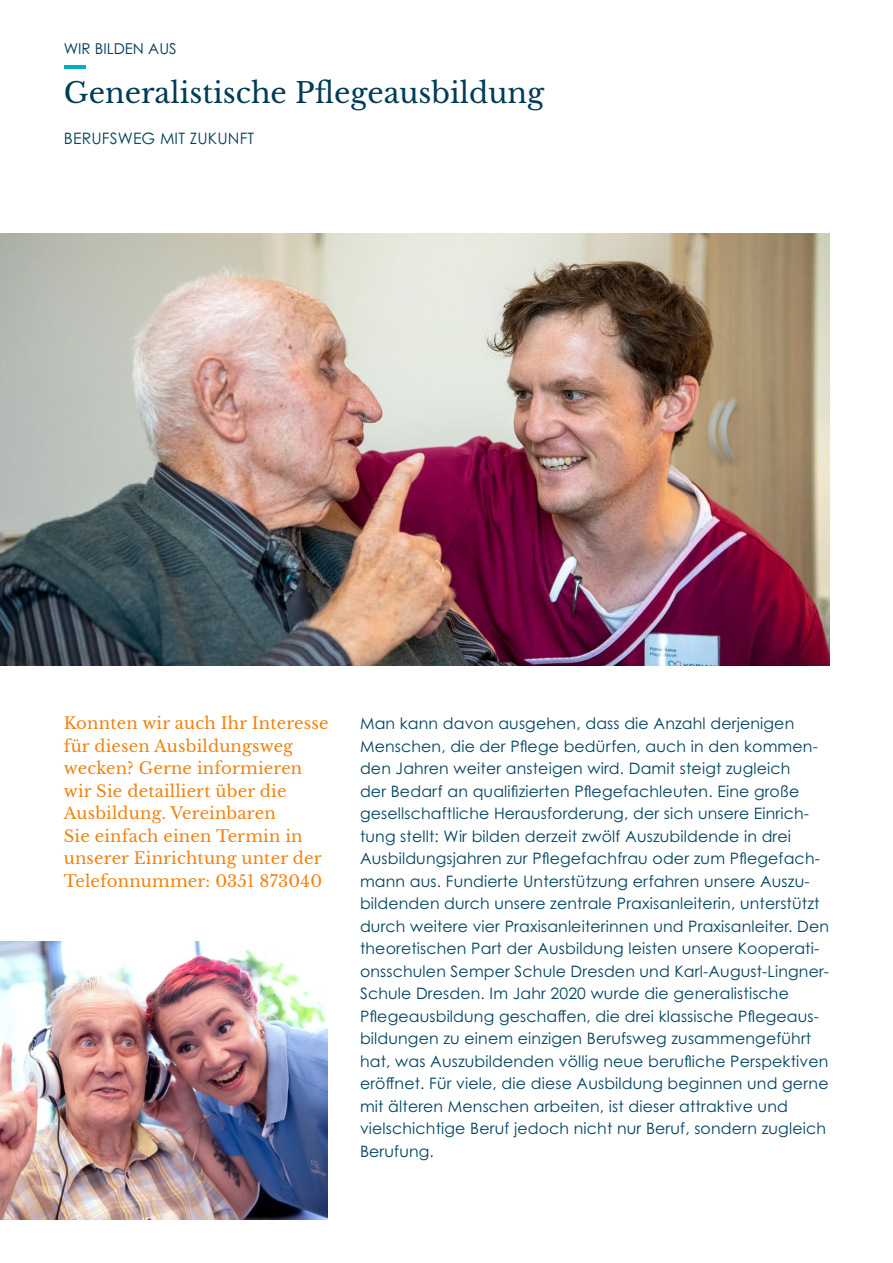
<style>
.page{position:relative;width:893px;height:1263px;background:#fff}
.page>*{position:absolute;margin:0;border:0;box-sizing:border-box;transform-origin:0 0}
.t1{font:28.5px "Libre Baskerville";color:#003b57}
.t2{font:16.5px/22.5px "Libre Baskerville";letter-spacing:.01em;color:#f0830f}
.t3{font:15.75px/22.5px "Century Gothic Pro";letter-spacing:.01em;color:#004460}
.t4{font:15px "Century Gothic Pro";color:#003b57}
</style>
<div class="page">
<hr style="left:64px;top:65px;width:22px;height:4px;background:#00aec2">
<img style="left:0;top:234px;width:829px;height:431px">
<img style="left:0;top:942px;width:327px;height:277px">
<p class="t4" style="left:64px;top:39px;width:114px">WIR BILDEN AUS</p>
<h1 class="t1" style="left:64px;top:75px;width:482px">Generalistische Pflegeausbildung</h1>
<p class="t3" style="left:64px;top:127px;width:192px">BERUFSWEG MIT ZUKUNFT</p>
<p class="t2" style="left:64px;top:712px;width:266px">Konnten wir auch Ihr Interesse für diesen Ausbildungsweg wecken? Gerne informieren wir Sie detailliert über die<br>Ausbildung. Vereinbaren<br>Sie einfach einen Termin in unserer Einrichtung unter der<br>Telefonnummer: 0351 873040</p>
<p class="t3" style="left:360px;top:712px;width:471px">Man kann davon ausgehen, dass die Anzahl derjenigen Menschen, die der Pflege bedürfen, auch in den kommen&shy;den Jahren weiter ansteigen wird. Damit steigt zugleich<br>der Bedarf an qualifizierten Pflegefachleuten. Eine große gesellschaftliche Herausforderung, der sich unsere Einrich&shy;tung stellt: Wir bilden derzeit zwölf Auszubildende in drei Ausbildungsjahren zur Pflegefachfrau oder zum Pflegefach&shy;mann aus. Fundierte Unterstützung erfahren unsere Auszu&shy;bildenden durch unsere zentrale Praxisanleiterin, unterstützt durch weitere vier Praxisanleiterinnen und Praxisanleiter. Den theoretischen Part der Ausbildung leisten unsere Kooperati&shy;onsschulen Semper Schule Dresden und Karl-August-Lingner-Schule Dresden. Im Jahr 2020 wurde die generalistische Pflegeausbildung geschaffen, die drei klassische Pflegeaus&shy;bildungen zu einem einzigen Berufsweg zusammengeführt hat, was Auszubildenden völlig neue berufliche Perspektiven eröffnet. Für viele, die diese Ausbildung beginnen und gerne mit älteren Menschen arbeiten, ist dieser attraktive und vielschichtige Beruf jedoch nicht nur Beruf, sondern zugleich Berufung.</p>
</div>
